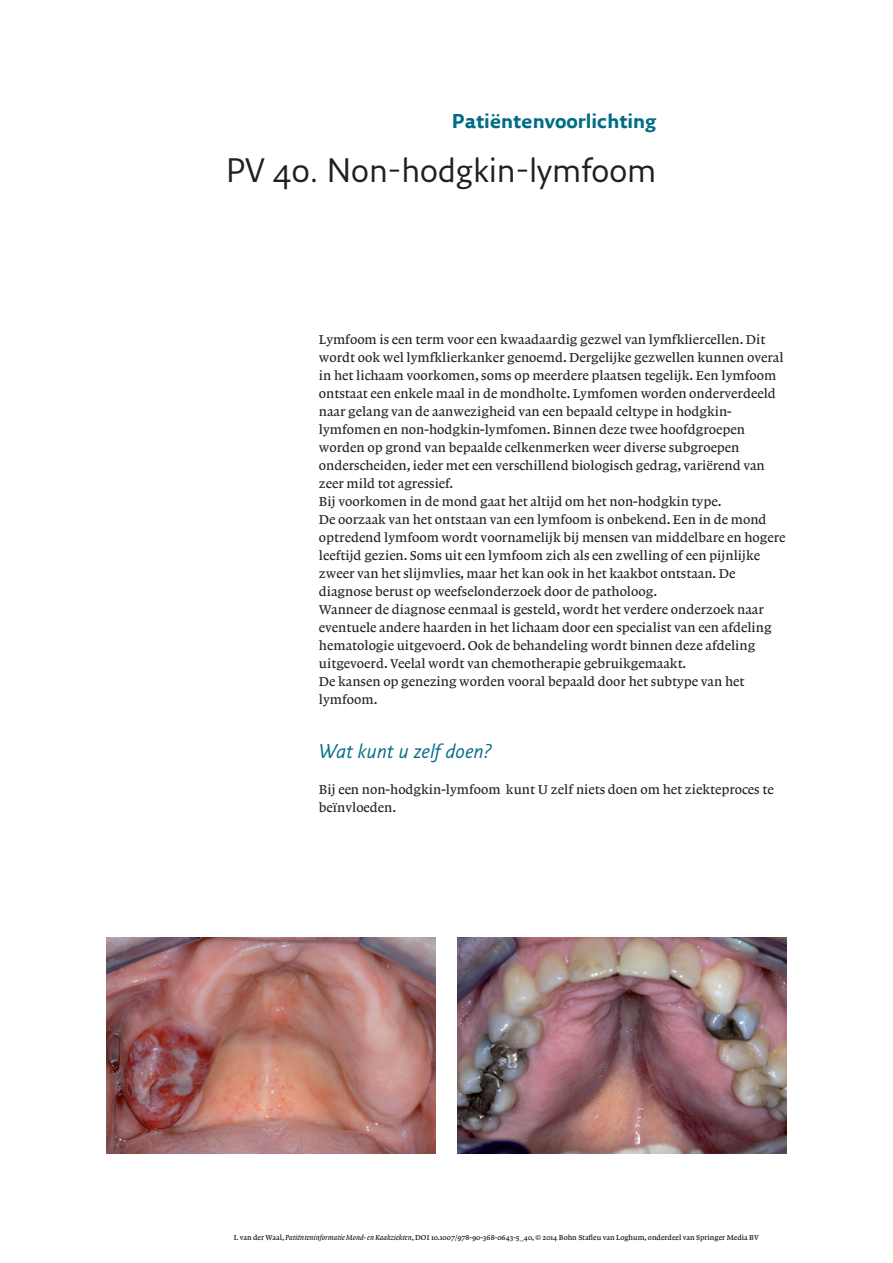
<style>
.page{position:relative;width:893px;height:1263px;background:#fff}
.page>*{position:absolute;margin:0;border:0;box-sizing:border-box;transform-origin:0 0}
.t1{font:33px "Fresco Sans";color:#231f20}
.t2{font:700 19.5px "Fresco Sans LF";color:#006c85}
.t3{font:italic 19.5px "Fresco Sans LF";color:#006c85}
.t4{font:13.5px/18px "Lexicon No 1 A Roman Txt";color:#231f20}
.t5{font:7.5px "Lexicon No 1 A Txt";color:#000}
.s1{font-style:italic}
</style>
<div class="page">
<img style="left:106px;top:938px;width:330px;height:216px">
<img style="left:457px;top:938px;width:330px;height:216px">
<h2 class="t2" style="left:452px;top:113px;width:206px">Patiëntenvoorlichting</h2>
<h1 class="t1" style="left:226px;top:157px;width:432px">PV 40. Non-hodgkin-lymfoom</h1>
<p class="t4" style="left:319px;top:331px;width:468px">Lymfoom is een term voor een kwaadaardig gezwel van lymfkliercellen. Dit wordt ook wel lymfklierkanker genoemd. Dergelijke gezwellen kunnen overal in het lichaam voorkomen, soms op meerdere plaatsen tegelijk. Een lymfoom ontstaat een enkele maal in de mondholte. Lymfomen worden onderverdeeld naar gelang van de aanwezigheid van een bepaald celtype in hodgkin&shy;lymfomen en non-hodgkin-lymfomen. Binnen deze twee hoofdgroepen worden op grond van bepaalde celkenmerken weer diverse subgroepen onderscheiden, ieder met een verschillend biologisch gedrag, variërend van zeer mild tot agressief.<br>Bij voorkomen in de mond gaat het altijd om het non-hodgkin type.<br>De oorzaak van het ontstaan van een lymfoom is onbekend. Een in de mond optredend lymfoom wordt voornamelijk bij mensen van middelbare en hogere leeftijd gezien. Soms uit een lymfoom zich als een zwelling of een pijnlijke zweer van het slijmvlies, maar het kan ook in het kaakbot ontstaan. De diagnose berust op weefselonderzoek door de patholoog.<br>Wanneer de diagnose eenmaal is gesteld, wordt het verdere onderzoek naar eventuele andere haarden in het lichaam door een specialist van een afdeling hematologie uitgevoerd. Ook de behandeling wordt binnen deze afdeling uitgevoerd. Veelal wordt van chemotherapie gebruikgemaakt.<br>De kansen op genezing worden vooral bepaald door het subtype van het lymfoom.</p>
<h2 class="t3" style="left:319px;top:739px;width:175px">Wat kunt u zelf doen?</h2>
<p class="t4" style="left:319px;top:781px;width:456px">Bij een non-hodgkin-lymfoom kunt U zelf niets doen om het ziekteproces te beïnvloeden.</p>
<p class="t5" style="left:234px;top:1234px;width:527px">I. van der Waal, <span class="s1">Patiënteninformatie Mond- en Kaakziekten</span>, DOI 10.1007/978-90-368-0643-5_40, © 2014 Bohn Stafleu van Loghum, onderdeel van Springer Media BV</p>
</div>
